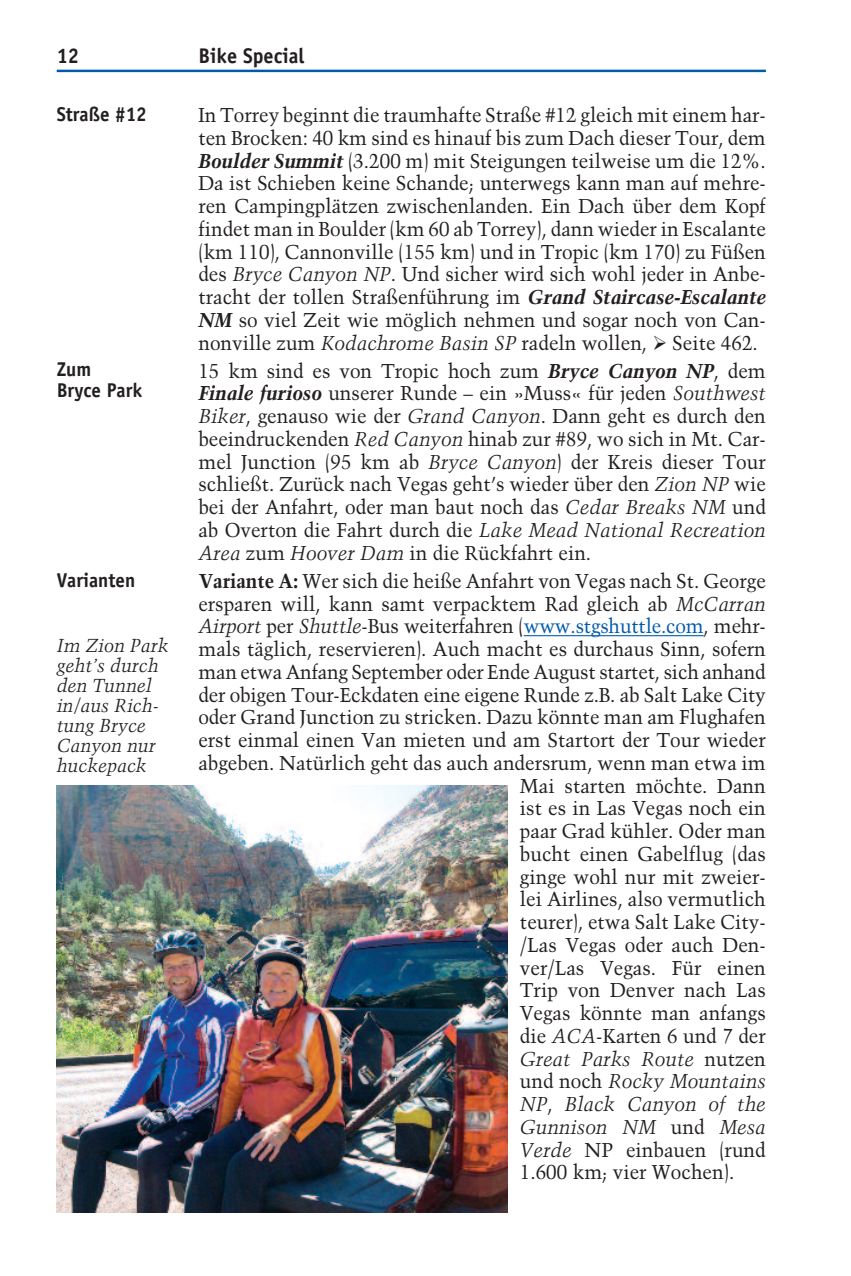
<style>
.page{position:relative;width:851px;height:1276px;background:#fff}
.page>*{position:absolute;margin:0;border:0;box-sizing:border-box;transform-origin:0 0}
.t1{font:700 21.25px "Officina Sans";color:#231f20;scale:.95 1}
.t2{font:20px/22.8px "Trump Mediaeval";color:#231f20;text-align:justify;scale:.95 1}
.t3{font:italic 20px "Trump Mediaeval";color:#231f20;scale:.95 1}
.t4{font:700 20px/21px "Officina Sans";color:#231f20;scale:.95 1}
.t5{font:italic 18.75px/20px "Trump Mediaeval";color:#231f20;scale:.95 1}
.s1{font-weight:700;font-style:italic}
.s2{font-style:italic}
.s3{font-weight:700}
.s4{color:#015aaa}
.s5{font-style:normal}
</style>
<div class="page">
<hr style="left:523px;top:635px;width:180px;height:1px;background:#015aaa">
<hr style="left:57px;top:70px;width:708px;height:2px;background:#015aaa">
<img style="left:57px;top:785px;width:450px;height:427px">
<p class="t1" style="left:57px;top:48px;width:25px">12</p>
<p class="t1" style="left:198px;top:48px;width:113px">Bike Special</p>
<p class="t4" style="left:57px;top:105px;width:96px">Straße #12</p>
<p class="t4" style="left:57px;top:361px;width:91px">Zum<br>Bryce Park</p>
<p class="t4" style="left:57px;top:571px;width:84px">Varianten</p>
<p class="t5" style="left:57px;top:635px;width:119px">Im Zion Park geht’s durch den Tunnel in/aus Rich&shy;tung Bryce<br>Canyon nur huckepack</p>
<p class="t2" style="left:198px;top:104px;width:598px">In Torrey beginnt die traumhafte Straße #12 gleich mit einem har&shy;ten Brocken: 40 km sind es hinauf bis zum Dach dieser Tour, dem <span class="s1">Boulder Summit</span> (3.200 m) mit Steigungen teilweise um die 12%.<br>Da ist Schieben keine Schande; unterwegs kann man auf mehre&shy;ren Campingplätzen zwischenlanden. Ein Dach über dem Kopf findet man in Boulder (km 60 ab Torrey), dann wieder in Escalante (km 110), Cannonville (155 km) und in Tropic (km 170) zu Füßen des <span class="s2">Bryce Canyon NP</span>. Und sicher wird sich wohl jeder in Anbe&shy;tracht der tollen Straßenführung im <span class="s1">Grand Staircase-Escalante NM</span> so viel Zeit wie möglich nehmen und sogar noch von Can&shy;nonville zum <span class="s2">Kodachrome Basin SP</span> radeln wollen,</p>
<p class="t2" style="left:198px;top:329px;width:598px;line-height:28px;text-indent:474px">Seite 462.<br>15 km sind es von Tropic hoch zum <span class="s1">Bryce Canyon NP</span>, dem</p>
<p class="t2" style="left:198px;top:382px;width:598px"><span class="s1">Finale furioso</span> unserer Runde – ein »Muss« für jeden <span class="s2">Southwest Biker</span>, genauso wie der <span class="s2">Grand Canyon</span>. Dann geht es durch den beeindruckenden <span class="s2">Red Canyon</span> hinab zur #89, wo sich in Mt. Car&shy;mel Junction (95 km ab <span class="s2">Bryce Canyon</span>) der Kreis dieser Tour schließt. Zurück nach Vegas geht’s wieder über den <span class="s2">Zion NP</span> wie bei der Anfahrt, oder man baut noch das <span class="s2">Cedar Breaks NM</span> und ab Overton die Fahrt durch die <span class="s2">Lake Mead National Recreation Area</span> zum <span class="s2">Hoover Dam</span> in die Rückfahrt ein.</p>
<p class="t2" style="left:198px;top:569px;width:598px"><span class="s3">Variante A:</span> Wer sich die heiße Anfahrt von Vegas nach St. George</p>
<p class="t2" style="left:198px;top:592px;width:598px">ersparen will, kann samt verpacktem Rad gleich ab <span class="s2">McCarran</span></p>
<p class="t2" style="left:198px;top:615px;width:598px"><span class="s2">Airport</span> per <span class="s2">Shuttle</span>-Bus weiterfahren (<span class="s4">www.stgshuttle.com</span>, mehr-</p>
<p class="t2" style="left:198px;top:638px;width:598px">mals täglich, reservieren). Auch macht es durchaus Sinn, sofern</p>
<p class="t2" style="left:198px;top:660px;width:598px">man etwa Anfang September oder Ende August startet, sich anhand</p>
<p class="t2" style="left:198px;top:683px;width:598px">der obigen Tour-Eckdaten eine eigene Runde z.B. ab Salt Lake City</p>
<p class="t2" style="left:198px;top:706px;width:598px">oder Grand Junction zu stricken. Dazu könnte man am Flughafen</p>
<p class="t2" style="left:198px;top:729px;width:598px">erst einmal einen Van mieten und am Startort der Tour wieder</p>
<p class="t2" style="left:198px;top:751px;width:598px">abgeben. Natürlich geht das auch andersrum, wenn man etwa im</p>
<p class="t2" style="left:520px;top:774px;width:260px">Mai starten möchte. Dann</p>
<p class="t2" style="left:520px;top:797px;width:260px">ist es in Las Vegas noch ein</p>
<p class="t2" style="left:520px;top:820px;width:260px">paar Grad kühler. Oder man</p>
<p class="t2" style="left:520px;top:842px;width:260px">bucht einen Gabelflug (das</p>
<p class="t2" style="left:520px;top:865px;width:260px">ginge wohl nur mit zweier-</p>
<p class="t2" style="left:520px;top:888px;width:260px">lei Airlines, also vermutlich</p>
<p class="t2" style="left:520px;top:911px;width:260px">teurer), etwa Salt Lake City-</p>
<p class="t2" style="left:520px;top:933px;width:260px">/Las Vegas oder auch Den-</p>
<p class="t2" style="left:520px;top:956px;width:260px">ver/Las Vegas. Für einen</p>
<p class="t2" style="left:520px;top:979px;width:260px">Trip von Denver nach Las</p>
<p class="t2" style="left:520px;top:1002px;width:260px">Vegas könnte man anfangs</p>
<p class="t2" style="left:520px;top:1024px;width:260px">die <span class="s2">ACA</span>-Karten 6 und 7 der</p>
<p class="t3" style="left:520px;top:1047px;width:260px">Great Parks Route <span class="s5">nutzen</span></p>
<p class="t3" style="left:520px;top:1070px;width:260px"><span class="s5">und noch</span> Rocky Mountains</p>
<p class="t3" style="left:520px;top:1092px;width:260px">NP<span class="s5">,</span> Black Canyon of the</p>
<p class="t3" style="left:520px;top:1115px;width:260px">Gunnison NM <span class="s5">und</span> Mesa</p>
<p class="t2" style="left:520px;top:1138px;width:260px"><span class="s2">Verde</span> NP einbauen (rund</p>
<p class="t2" style="left:520px;top:1161px;width:227px">1.600 km; vier Wochen).</p>
</div>
